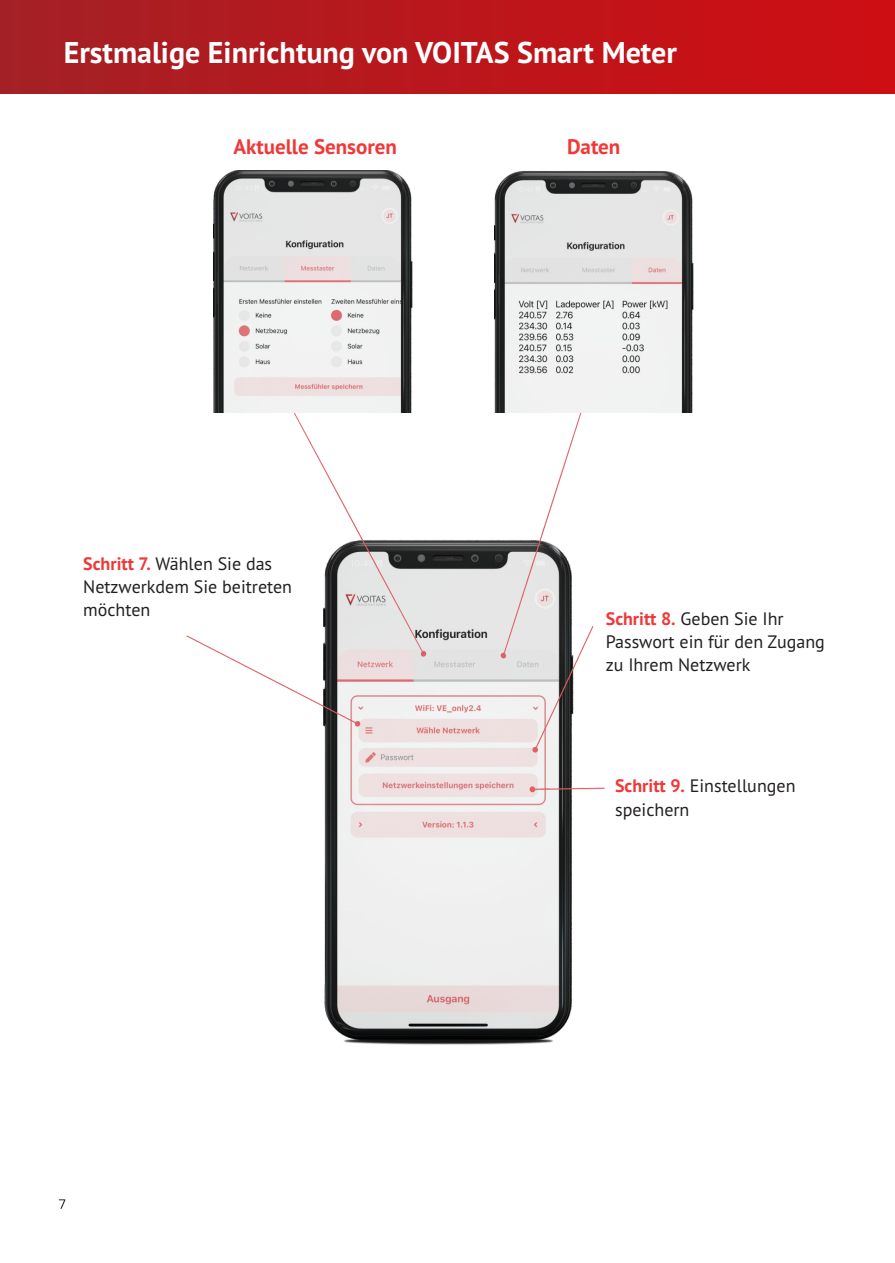
<style>
.page{position:relative;width:895px;height:1263px;background:#fff}
.page>*{position:absolute;margin:0;border:0;box-sizing:border-box;transform-origin:0 0}
.t1{font:700 30px "PT Sans";color:#fff}
.t2{font:700 21px "PT Sans";color:#ef3938}
.t3{font:18px/23.2px "PT Sans";color:#231f20}
.s1{font-weight:700;color:#ef3938}
</style>
<div class="page">
<div style="left:0;top:0;width:895px;height:94px;background:linear-gradient(to right,#a42025,#cf0e13)"></div>
<svg style="left:59px;top:1199px;width:6px;height:10px"></svg>
<img style="left:324px;top:539px;width:248px;height:506px">
<img style="left:186px;top:635px;width:172px;height:91px">
<img style="left:533px;top:626px;width:61px;height:124px">
<img style="left:532px;top:786px;width:72px;height:6px">
<img style="left:294px;top:412px;width:131px;height:243px">
<img style="left:501px;top:412px;width:80px;height:244px">
<img style="left:494px;top:170px;width:199px;height:242px">
<img style="left:213px;top:170px;width:199px;height:242px">
<h1 class="t1" style="left:64px;top:40px;width:615px">Erstmalige Einrichtung von VOITAS Smart Meter</h1>
<p class="t2" style="left:233px;top:138px;width:165px">Aktuelle Sensoren</p>
<p class="t2" style="left:567px;top:138px;width:55px">Daten</p>
<p class="t3" style="left:83px;top:553px;width:210px"><span class="s1">Schritt 7.</span> Wählen Sie das<br>Netzwerkdem Sie beitreten möchten</p>
<p class="t3" style="left:606px;top:608px;width:221px"><span class="s1">Schritt 8.</span> Geben Sie Ihr<br>Passwort ein für den Zugang zu Ihrem Netzwerk</p>
<p class="t3" style="left:615px;top:776px;width:182px"><span class="s1">Schritt 9.</span> Einstellungen speichern</p>
</div>
